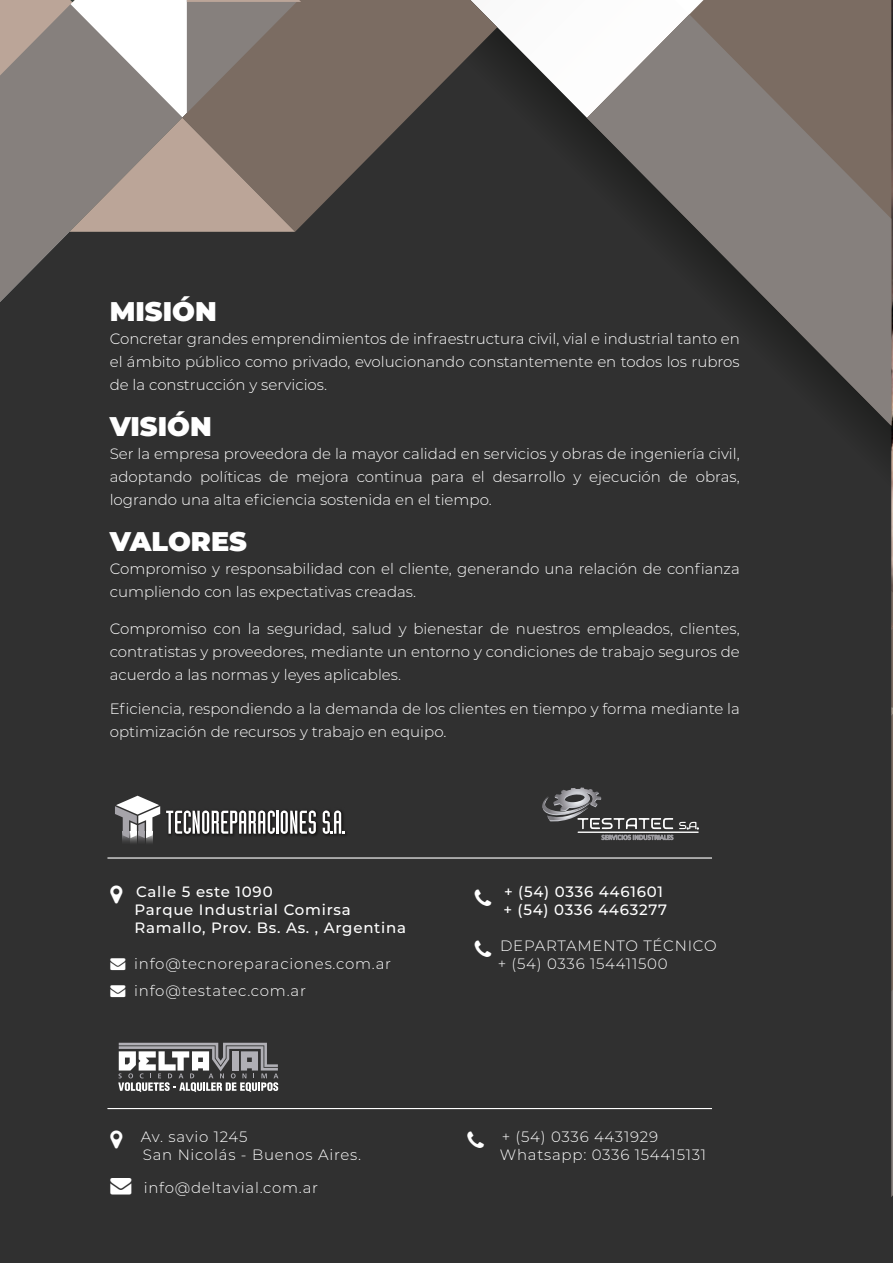
<style>
.page{position:relative;width:893px;height:1263px;background:#fff}
.page>*{position:absolute;margin:0;border:0;box-sizing:border-box;transform-origin:0 0}
.t1{font:900 27px "Montserrat";color:#fff}
.t2{font:300 15px/23px "Montserrat";color:#fff;text-align:justify}
.t3{font:300 15px/18px "Montserrat";letter-spacing:.05em;color:#fff}
.t4{font:500 15px/18px "Montserrat";letter-spacing:.05em;color:#fff}
</style>
<div class="page">
<img style="left:891px;top:0;width:2px;height:485px">
<svg style="left:891px;top:485px;width:2px;height:778px;background:#746a63"></svg>
<div style="left:0;top:232px;width:891px;height:1031px;background:#303030"></div>
<div style="left:397px;top:232px;width:494px;height:268px;background:#303030"></div>
<svg style="left:419px;top:0;width:51px;height:232px;background:#4a4441"></svg>
<svg style="left:470px;top:0;width:421px;height:426px"></svg>
<svg style="left:587px;top:14px;width:304px;height:412px;background:#67625f"></svg>
<svg style="left:0;top:0;width:419px;height:232px;background:#8d827b"></svg>
<svg style="left:118px;top:1043px;width:160px;height:49px"></svg>
<svg style="left:538px;top:787px;width:135px;height:53px;background:#4f4f50"></svg>
<svg style="left:679px;top:822px;width:19px;height:7px"></svg>
<hr style="left:578px;top:831px;width:120px;height:2px;background:#fff">
<hr style="left:107px;top:857px;width:605px;height:1px;background:#fff">
<hr style="left:107px;top:1108px;width:605px;height:1px;background:#fff">
<svg style="left:123px;top:838px;width:6px;height:9px"></svg>
<svg style="left:146px;top:838px;width:6px;height:9px"></svg>
<svg style="left:138px;top:838px;width:7px;height:9px"></svg>
<svg style="left:131px;top:838px;width:6px;height:9px"></svg>
<svg style="left:116px;top:796px;width:43px;height:18px"></svg>
<svg style="left:115px;top:806px;width:45px;height:32px"></svg>
<img style="left:163px;top:807px;width:186px;height:31px">
<svg style="left:166px;top:810px;width:109px;height:24px"></svg>
<hr style="left:276px;top:811px;width:2px;height:23px;background:#fff">
<svg style="left:281px;top:810px;width:35px;height:24px"></svg>
<svg style="left:323px;top:810px;width:22px;height:24px"></svg>
<svg style="left:111px;top:885px;width:12px;height:18px"></svg>
<svg style="left:475px;top:889px;width:16px;height:17px"></svg>
<svg style="left:475px;top:940px;width:16px;height:17px"></svg>
<svg style="left:111px;top:1130px;width:12px;height:18px"></svg>
<svg style="left:468px;top:1131px;width:16px;height:17px"></svg>
<h1 class="t1" style="left:110px;top:291px;width:109px">MISIÓN</h1>
<p class="t2" style="left:110px;top:326px;width:632px">Concretar grandes emprendimientos de infraestructura civil, vial e industrial tanto en el ámbito público como privado, evolucionando constantemente en todos los rubros de la construcción y servicios.</p>
<h1 class="t1" style="left:110px;top:406px;width:104px">VISIÓN</h1>
<p class="t2" style="left:110px;top:441px;width:632px">Ser la empresa proveedora de la mayor calidad en servicios y obras de ingeniería civil, adoptando políticas de mejora continua para el desarrollo y ejecución de obras, logrando una alta eficiencia sostenida en el tiempo.</p>
<h1 class="t1" style="left:110px;top:521px;width:139px">VALORES</h1>
<p class="t2" style="left:110px;top:556px;width:632px">Compromiso y responsabilidad con el cliente, generando una relación de confianza cumpliendo con las expectativas creadas.</p>
<p class="t2" style="left:110px;top:616px;width:632px">Compromiso con la seguridad, salud y bienestar de nuestros empleados, clientes, contratistas y proveedores, mediante un entorno y condiciones de trabajo seguros de acuerdo a las normas y leyes aplicables.</p>
<p class="t2" style="left:110px;top:696px;width:632px">Eficiencia, respondiendo a la demanda de los clientes en tiempo y forma mediante la optimización de recursos y trabajo en equipo.</p>
<p class="t4" style="left:135px;top:882px;width:273px">Calle 5 este 1090<br>Parque Industrial Comirsa<br>Ramallo, Prov. Bs. As. , Argentina</p>
<p class="t3" style="left:111px;top:954px;width:282px">→ info@tecnoreparaciones.com.ar</p>
<p class="t3" style="left:111px;top:981px;width:197px">→ info@testatec.com.ar</p>
<p class="t3" style="left:141px;top:1127px;width:222px">Av. savio 1245<br>San Nicolás - Buenos Aires.</p>
<p class="t3" style="left:111px;top:1178px;width:209px">→ info@deltavial.com.ar</p>
<p class="t4" style="left:503px;top:882px;width:165px">+ (54) 0336 4461601 + (54) 0336 4463277</p>
<p class="t3" style="left:498px;top:936px;width:221px">DEPARTAMENTO TÉCNICO + (54) 0336 154411500</p>
<p class="t3" style="left:500px;top:1127px;width:208px">+ (54) 0336 4431929<br>Whatsapp: 0336 154415131</p>
</div>
